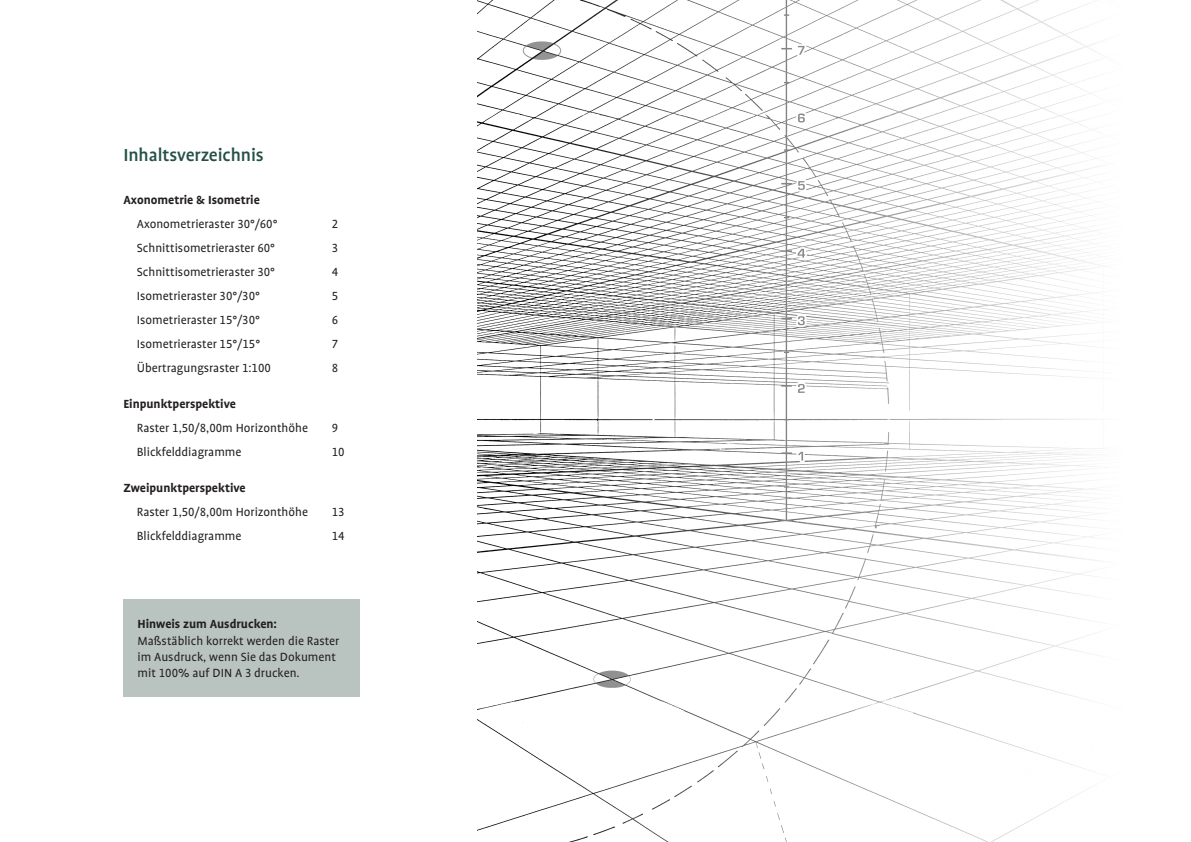
<style>
.page{position:relative;width:1191px;height:842px;background:#fff}
.page>*{position:absolute;margin:0;border:0;box-sizing:border-box;transform-origin:0 0}
.t1{font:500 19.9px "UV Profile";letter-spacing:-.005em;color:#235146}
.t2{font:13.5px/24px "UV Profile Tab";color:#231f20}
.t3{font:700 13.5px "UV Profile Tab";color:#231f20}
</style>
<div class="page">
<img style="left:478px;top:0;width:55px;height:831px">
<svg style="left:533px;top:0;width:566px;height:842px"></svg>
<div style="left:123px;top:599px;width:237px;height:97px;background:#b9c4c0"></div>
<h1 class="t1" style="left:123px;top:145px;width:142px">Inhaltsverzeichnis</h1>
<p class="t3" style="left:123px;top:193px;width:138px">Axonometrie &amp; Isometrie</p>
<p class="t2" style="left:137px;top:212px;width:142px">Axonometrieraster 30°/60°<br>Schnittisometrieraster 60°<br>Schnittisometrieraster 30°<br>Isometrieraster 30°/30°<br>Isometrieraster 15°/30°<br>Isometrieraster 15°/15°<br>Übertragungsraster 1:100</p>
<p class="t3" style="left:123px;top:397px;width:114px">Einpunktperspektive</p>
<p class="t2" style="left:137px;top:416px;width:173px">Raster 1,50/8,00m Horizonthöhe<br>Blickfelddiagramme</p>
<p class="t3" style="left:123px;top:481px;width:124px">Zweipunktperspektive</p>
<p class="t2" style="left:137px;top:500px;width:173px">Raster 1,50/8,00m Horizonthöhe<br>Blickfelddiagramme</p>
<p class="t2" style="left:332px;top:212px;width:8px;text-align:justify">2<br>3<br>4<br>5<br>6<br>7<br>8</p>
<p class="t2" style="left:332px;top:416px;width:14px">9<br>10</p>
<p class="t2" style="left:332px;top:500px;width:14px">13<br>14</p>
<p class="t3" style="left:137px;top:617px;width:141px">Hinweis zum Ausdrucken:</p>
<p class="t2" style="left:137px;top:632px;width:203px;line-height:16.2px">Maßstäblich korrekt werden die Raster im Ausdruck, wenn Sie das Dokument mit 100% auf DIN A 3 drucken.</p>
</div>
